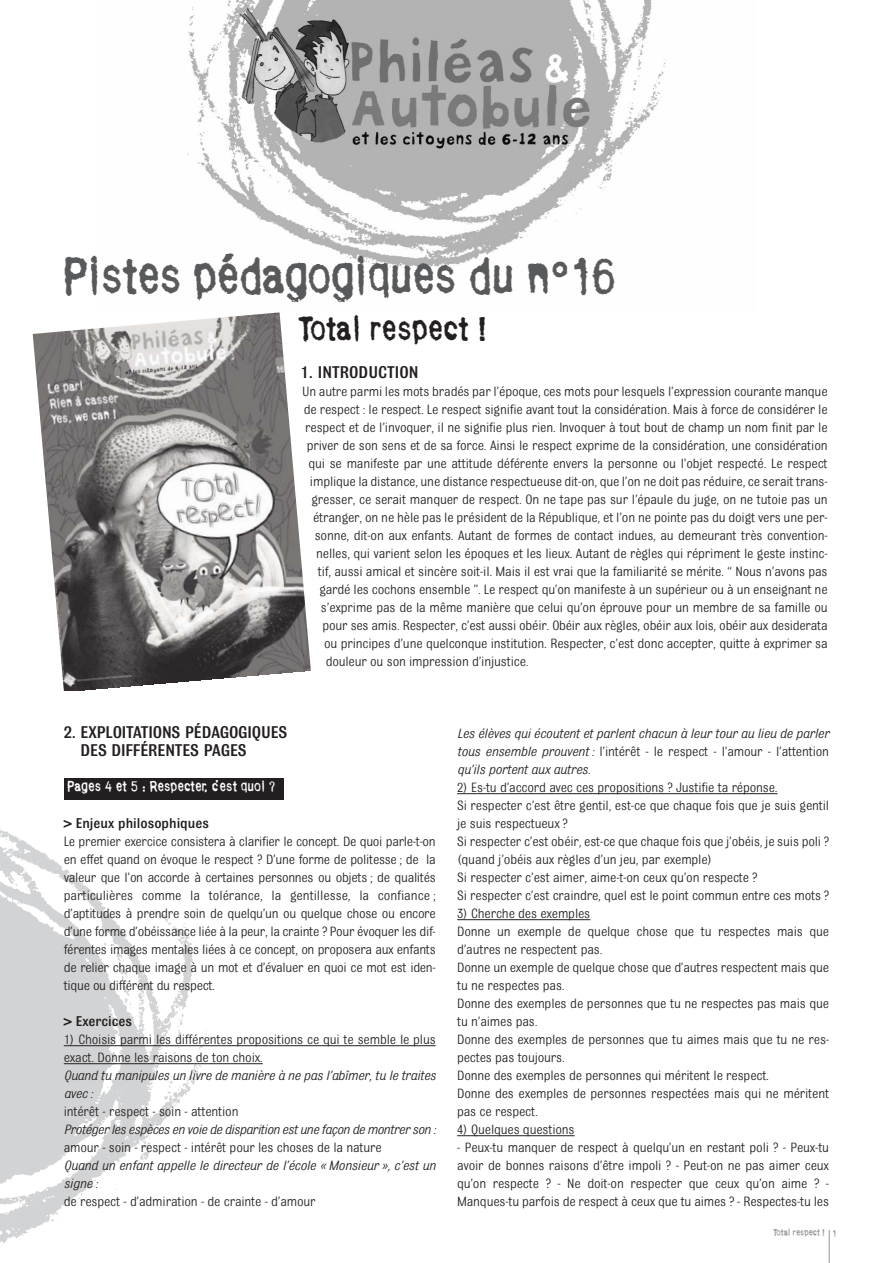
<style>
.page{position:relative;width:893px;height:1263px;background:#fff}
.page>*{position:absolute;margin:0;border:0;box-sizing:border-box;transform-origin:0 0}
.t1{font:49.5px "Bull Inked";letter-spacing:-.015em;color:#58595b}
.t2{font:33px "Bull Inked";color:#231f20}
.t3{font:500 18px/18px "Bulldog";letter-spacing:-.01em;color:#231f20}
.t4{font:500 15px "Bulldog";color:#231f20}
.t5{font:14.25px/18px "Bulldog";letter-spacing:-.015em;color:#231f20}
.t6{font:italic 14.25px/18px "Bulldog";letter-spacing:-.02em;color:#231f20}
.t7{font:14.25px "Bull Inked";color:#fff}
.t8{font:9px "Bull Inked";color:#939598}
.s1{font-style:normal}
</style>
<div class="page">
<img style="left:0;top:799px;width:222px;height:444px">
<div style="left:64px;top:778px;width:219px;height:21px;background:#231f20"></div>
<img style="left:187px;top:0;width:479px;height:268px">
<hr style="left:457px;top:793px;width:321px;height:1px;background:#231f20">
<hr style="left:457px;top:919px;width:133px;height:1px;background:#231f20">
<hr style="left:457px;top:1135px;width:118px;height:1px;background:#231f20">
<hr style="left:64px;top:1045px;width:372px;height:1px;background:#231f20">
<hr style="left:64px;top:1063px;width:199px;height:1px;background:#231f20">
<hr style="left:829px;top:1230px;width:1px;height:33px;background:#939598">
<img style="left:33px;top:312px;width:278px;height:379px">
<h1 class="t1" style="left:64px;top:257px;width:553px">Pistes pédagogiques du n°16</h1>
<h2 class="t2" style="left:298px;top:316px;width:191px">Total respect !</h2>
<p class="t3" style="left:301px;top:365px;width:119px">1. INTRODUCTION</p>
<p class="t5" style="left:302px;top:383px;width:527px">Un autre parmi les mots bradés par l’époque, ces mots pour lesquels l’expression courante manque</p>
<p class="t5" style="left:304px;top:401px;width:525px">de respect : le respect. Le respect signifie avant tout la considération. Mais à force de considérer le</p>
<p class="t5" style="left:305px;top:419px;width:524px">respect et de l’invoquer, il ne signifie plus rien. Invoquer à tout bout de champ un nom finit par le</p>
<p class="t5" style="left:307px;top:437px;width:522px">priver de son sens et de sa force. Ainsi le respect exprime de la considération, une considération</p>
<p class="t5" style="left:308px;top:455px;width:521px">qui se manifeste par une attitude déférente envers la personne ou l’objet respecté. Le respect</p>
<p class="t5" style="left:310px;top:473px;width:519px">implique la distance, une distance respectueuse dit-on, que l’on ne doit pas réduire, ce serait trans-</p>
<p class="t5" style="left:312px;top:491px;width:518px">gresser, ce serait manquer de respect. On ne tape pas sur l’épaule du juge, on ne tutoie pas un</p>
<p class="t5" style="left:313px;top:509px;width:516px">étranger, on ne hèle pas le président de la République, et l’on ne pointe pas du doigt vers une per-</p>
<p class="t5" style="left:315px;top:527px;width:514px">sonne, dit-on aux enfants. Autant de formes de contact indues, au demeurant très convention-</p>
<p class="t5" style="left:316px;top:545px;width:513px">nelles, qui varient selon les époques et les lieux. Autant de règles qui répriment le geste instinc-</p>
<p class="t5" style="left:318px;top:563px;width:511px">tif, aussi amical et sincère soit-il. Mais il est vrai que la familiarité se mérite. “ Nous n’avons pas</p>
<p class="t5" style="left:319px;top:581px;width:510px">gardé les cochons ensemble ”. Le respect qu’on manifeste à un supérieur ou à un enseignant ne</p>
<p class="t5" style="left:321px;top:599px;width:508px">s’exprime pas de la même manière que celui qu’on éprouve pour un membre de sa famille ou</p>
<p class="t5" style="left:323px;top:617px;width:507px">pour ses amis. Respecter, c’est aussi obéir. Obéir aux règles, obéir aux lois, obéir aux desiderata</p>
<p class="t5" style="left:324px;top:635px;width:505px">ou principes d’une quelconque institution. Respecter, c’est donc accepter, quitte à exprimer sa</p>
<p class="t5" style="left:326px;top:653px;width:204px">douleur ou son impression d’injustice.</p>
<p class="t3" style="left:81px;top:725px;width:208px;text-indent:-17px">2. EXPLOITATIONS PÉDAGOGIQUES<br>DES DIFFÉRENTES PAGES</p>
<p class="t7" style="left:68px;top:781px;width:209px">Pages 4 et 5 : Respecter, c’est quoi ?</p>
<p class="t4" style="left:64px;top:818px;width:147px">&gt; Enjeux philosophiques</p>
<p class="t5" style="left:64px;top:833px;width:374px;text-align:justify">Le premier exercice consistera à clarifier le concept. De quoi parle-t-on en effet quand on évoque le respect ? D’une forme de politesse ; de la valeur que l’on accorde à certaines personnes ou objets ; de qualités particulières comme la tolérance, la gentillesse, la confiance ; d’aptitudes à prendre soin de quelqu’un ou quelque chose ou encore d’une forme d’obéissance liée à la peur, la crainte ? Pour évoquer les dif&shy;férentes images mentales liées à ce concept, on proposera aux enfants de relier chaque image à un mot et d’évaluer en quoi ce mot est iden&shy;tique ou différent du respect.</p>
<p class="t4" style="left:64px;top:1016px;width:70px">&gt; Exercices</p>
<p class="t5" style="left:64px;top:1031px;width:374px">1) Choisis parmi les différentes propositions ce qui te semble le plus exact. Donne les raisons de ton choix.</p>
<p class="t6" style="left:64px;top:1067px;width:374px">Quand tu manipules un livre de manière à ne pas l’abîmer, tu le traites avec :</p>
<p class="t5" style="left:64px;top:1103px;width:176px">intérêt - respect - soin - attention</p>
<p class="t6" style="left:64px;top:1121px;width:374px">Protéger les espèces en voie de disparition est une façon de montrer son :</p>
<p class="t5" style="left:64px;top:1139px;width:319px">amour - soin - respect - intérêt pour les choses de la nature</p>
<p class="t6" style="left:64px;top:1157px;width:374px">Quand un enfant appelle le directeur de l’école « Monsieur », c’est un signe :</p>
<p class="t5" style="left:64px;top:1193px;width:253px">de respect - d’admiration - de crainte - d’amour</p>
<p class="t6" style="left:457px;top:725px;width:374px;text-align:justify">Les élèves qui écoutent et parlent chacun à leur tour au lieu de parler tous ensemble prouvent : <span class="s1">l’intérêt - le respect - l’amour - l’attention </span>qu’ils portent aux autres.</p>
<p class="t5" style="left:457px;top:779px;width:374px">2) Es-tu d’accord avec ces propositions ? Justifie ta réponse.<br>Si respecter c’est être gentil, est-ce que chaque fois que je suis gentil je suis respectueux ?<br>Si respecter c’est obéir, est-ce que chaque fois que j’obéis, je suis poli ? (quand j’obéis aux règles d’un jeu, par exemple)<br>Si respecter c’est aimer, aime-t-on ceux qu’on respecte ?<br>Si respecter c’est craindre, quel est le point commun entre ces mots ?</p>
<p class="t5" style="left:457px;top:905px;width:374px">3) Cherche des exemples<br>Donne un exemple de quelque chose que tu respectes mais que d’autres ne respectent pas.<br>Donne un exemple de quelque chose que d’autres respectent mais que tu ne respectes pas.<br>Donne des exemples de personnes que tu ne respectes pas mais que tu n’aimes pas.<br>Donne des exemples de personnes que tu aimes mais que tu ne res&shy;pectes pas toujours.<br>Donne des exemples de personnes qui méritent le respect.<br>Donne des exemples de personnes respectées mais qui ne méritent pas ce respect.</p>
<p class="t5" style="left:457px;top:1121px;width:119px">4) Quelques questions</p>
<p class="t5" style="left:457px;top:1139px;width:374px;text-align:justify">- Peux-tu manquer de respect à quelqu’un en restant poli ? - Peux-tu avoir de bonnes raisons d’être impoli ? - Peut-on ne pas aimer ceux qu’on respecte ? - Ne doit-on respecter que ceux qu’on aime ? - Manques-tu parfois de respect à ceux que tu aimes ? - Respectes-tu les</p>
<p class="t8" style="left:773px;top:1229px;width:65px">Total respect ! 1</p>
</div>
